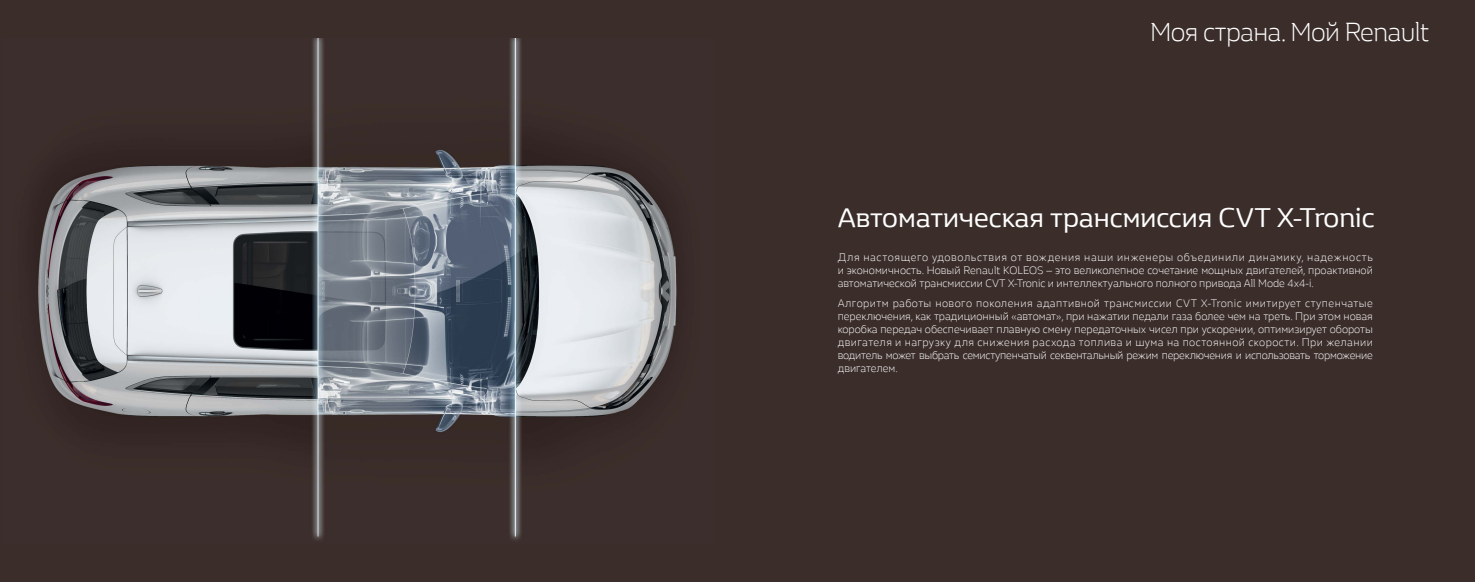
<style>
.page{position:relative;width:1475px;height:582px;background:#fff}
.page>*{position:absolute;margin:0;border:0;box-sizing:border-box;transform-origin:0 0}
.t1{font:28px "Renault Life";color:#fff}
.t2{font:300 26.5px "Renault Life";letter-spacing:-.025em;color:#fff}
.t3{font:300 11px/13px "Renault Life";letter-spacing:-.01em;color:#fff;text-align:justify}
</style>
<div class="page">
<div style="left:0;top:0;width:751px;height:581px;background:#3b2e2a"></div>
<img style="left:37px;top:39px;width:640px;height:502px">
<div style="left:723px;top:0;width:751px;height:581px;background:#3b2e2a"></div>
<h2 class="t2" style="left:1149px;top:14px;width:281px">Моя страна. Мой Renault</h2>
<h1 class="t1" style="left:837px;top:198px;width:538px">Автоматическая трансмиссия CVT X-Tronic</h1>
<p class="t3" style="left:837px;top:250px;width:536px">Для настоящего удовольствия от вождения наши инженеры объединили динамику, надежность и экономичность. Новый Renault KOLEOS – это великолепное сочетание мощных двигателей, проактивной автоматической трансмиссии CVT X-Tronic и интеллектуального полного привода All Mode 4x4-i.</p>
<p class="t3" style="left:837px;top:296px;width:536px">Алгоритм работы нового поколения адаптивной трансмиссии CVT X-Tronic имитирует ступенчатые переключения, как традиционный «автомат», при нажатии педали газа более чем на треть. При этом новая коробка передач обеспечивает плавную смену передаточных чисел при ускорении, оптимизирует обороты двигателя и нагрузку для снижения расхода топлива и шума на постоянной скорости. При желании водитель может выбрать семиступенчатый секвентальный режим переключения и использовать торможение двигателем.</p>
</div>
